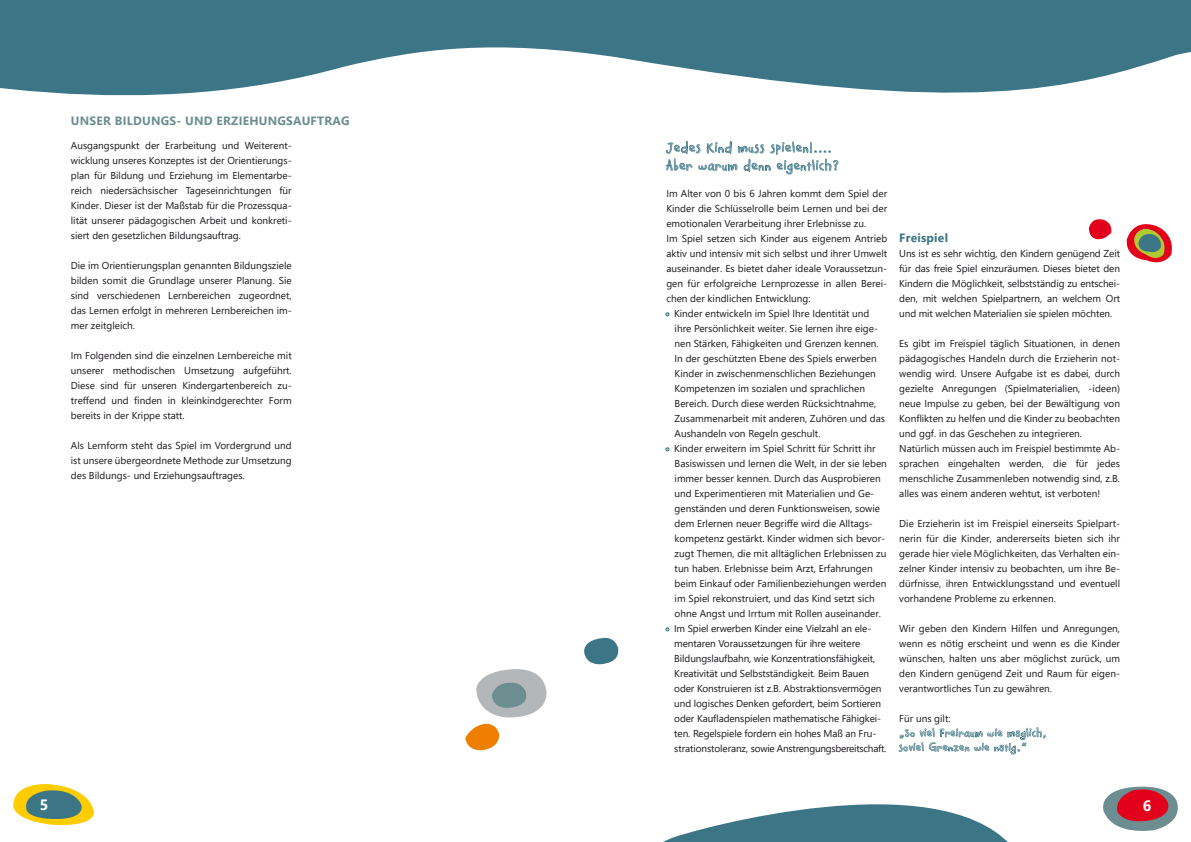
<style>
.page{position:relative;width:1191px;height:842px;background:#fff}
.page>*{position:absolute;margin:0;border:0;box-sizing:border-box;transform-origin:0 0}
.t1{font:15px/18px "Kindergarten";letter-spacing:.1em;color:#3b7586}
.t2{font:700 15px "Segoe UI";color:#fff}
.t3{font:12px/14.4px "Kindergarten";letter-spacing:.1em;color:#6c8e91}
.t4{font:700 12px "Segoe UI";letter-spacing:.02em;color:#6c8e91}
.t5{font:700 12px "Segoe UI";letter-spacing:.02em;color:#3b7586}
.t6{font:10px/15px "Segoe UI";color:#1a171b;text-align:justify}
.t7{font:10px "Segoe UI";letter-spacing:-.025em;color:#1a171b}
.s1{font-size:12px}
.s2{color:#3b7586}
</style>
<div class="page">
<svg style="left:13px;top:784px;width:81px;height:42px"></svg>
<svg style="left:1103px;top:786px;width:75px;height:45px"></svg>
<svg style="left:0;top:0;width:1191px;height:96px;fill:#3b7586"></svg>
<svg style="left:476px;top:669px;width:71px;height:48px"></svg>
<svg style="left:465px;top:723px;width:35px;height:28px"></svg>
<svg style="left:584px;top:637px;width:35px;height:28px"></svg>
<svg style="left:665px;top:312px;width:4px;height:4px"></svg>
<svg style="left:665px;top:447px;width:4px;height:4px"></svg>
<svg style="left:665px;top:627px;width:4px;height:4px"></svg>
<svg style="left:898px;top:727px;width:147px;height:27px"></svg>
<svg style="left:666px;top:141px;width:172px;height:34px"></svg>
<svg style="left:663px;top:804px;width:345px;height:38px"></svg>
<svg style="left:1126px;top:224px;width:46px;height:39px"></svg>
<svg style="left:1088px;top:219px;width:24px;height:21px"></svg>
<p class="t4" style="left:71px;top:116px;width:280px">UNSER BILDUNGS- UND ERZIEHUNGSAUFTRAG</p>
<p class="t6" style="left:71px;top:139px;width:222px">Ausgangspunkt der Erarbeitung und Weiterent&shy;wicklung unseres Konzeptes ist der Orientierungs&shy;plan für Bildung und Erziehung im Elementarbe&shy;reich niedersächsischer Tageseinrichtungen für Kinder. Dieser ist der Maßstab für die Prozessqua&shy;lität unserer pädagogischen Arbeit und konkreti&shy;siert den gesetzlichen Bildungsauftrag.</p>
<p class="t6" style="left:71px;top:259px;width:222px">Die im Orientierungsplan genannten Bildungsziele bilden somit die Grundlage unserer Planung. Sie sind verschiedenen Lernbereichen zugeordnet, das Lernen erfolgt in mehreren Lernbereichen im&shy;mer zeitgleich.</p>
<p class="t6" style="left:71px;top:349px;width:222px">Im Folgenden sind die einzelnen Lernbereiche mit unserer methodischen Umsetzung aufgeführt.<br>Diese sind für unseren Kindergartenbereich zu&shy;treffend und finden in kleinkindgerechter Form bereits in der Krippe statt.</p>
<p class="t6" style="left:71px;top:439px;width:222px">Als Lernform steht das Spiel im Vordergrund und ist unsere übergeordnete Methode zur Umsetzung des Bildungs- und Erziehungsauftrages.</p>
<h1 class="t1" style="left:666px;top:139px;width:174px">Jedes Kind muss spielen!<span class="s1">....<br></span>Aber warum denn eigentlich?</h1>
<p class="t6" style="left:666px;top:187px;width:222px;text-align:left">Im Alter von 0 bis 6 Jahren kommt dem Spiel der Kinder die Schlüsselrolle beim Lernen und bei der emotionalen Verarbeitung ihrer Erlebnisse zu.<br>Im Spiel setzen sich Kinder aus eigenem Antrieb aktiv und intensiv mit sich selbst und ihrer Umwelt auseinander. Es bietet daher ideale Voraussetzun&shy;gen für erfolgreiche Lernprozesse in allen Berei&shy;chen der kindlichen Entwicklung:<br><span class="s2">·</span> Kinder entwickeln im Spiel Ihre Identität und</p>
<p class="t6" style="left:674px;top:322px;width:205px">ihre Persönlichkeit weiter. Sie lernen ihre eige-</p>
<p class="t6" style="left:674px;top:337px;width:206px">nen Stärken, Fähigkeiten und Grenzen kennen.</p>
<p class="t6" style="left:674px;top:352px;width:204px">In der geschützten Ebene des Spiels erwerben</p>
<p class="t6" style="left:674px;top:367px;width:203px">Kinder in zwischenmenschlichen Beziehungen</p>
<p class="t6" style="left:674px;top:382px;width:192px">Kompetenzen im sozialen und sprachlichen</p>
<p class="t6" style="left:674px;top:397px;width:203px">Bereich. Durch diese werden Rücksichtnahme,</p>
<p class="t6" style="left:674px;top:412px;width:212px">Zusammenarbeit mit anderen, Zuhören und das</p>
<p class="t6" style="left:674px;top:427px;width:147px">Aushandeln von Regeln geschult.</p>
<p class="t6" style="left:666px;top:442px;width:211px"><span class="s2">·</span> Kinder erweitern im Spiel Schritt für Schritt ihr</p>
<p class="t6" style="left:674px;top:457px;width:214px">Basiswissen und lernen die Welt, in der sie leben</p>
<p class="t6" style="left:674px;top:472px;width:208px">immer besser kennen. Durch das Ausprobieren</p>
<p class="t6" style="left:674px;top:487px;width:201px">und Experimentieren mit Materialien und Ge-</p>
<p class="t6" style="left:674px;top:502px;width:207px">genständen und deren Funktionsweisen, sowie</p>
<p class="t6" style="left:674px;top:517px;width:200px">dem Erlernen neuer Begriffe wird die Alltags-</p>
<p class="t6" style="left:674px;top:532px;width:212px">kompetenz gestärkt. Kinder widmen sich bevor-</p>
<p class="t6" style="left:674px;top:547px;width:213px">zugt Themen, die mit alltäglichen Erlebnissen zu</p>
<p class="t6" style="left:674px;top:562px;width:200px">tun haben. Erlebnisse beim Arzt, Erfahrungen</p>
<p class="t6" style="left:674px;top:577px;width:213px">beim Einkauf oder Familienbeziehungen werden</p>
<p class="t6" style="left:674px;top:592px;width:202px">im Spiel rekonstruiert, und das Kind setzt sich</p>
<p class="t6" style="left:674px;top:607px;width:208px">ohne Angst und Irrtum mit Rollen auseinander.</p>
<p class="t6" style="left:666px;top:622px;width:206px"><span class="s2">·</span> Im Spiel erwerben Kinder eine Vielzahl an ele-</p>
<p class="t6" style="left:674px;top:637px;width:187px">mentaren Voraussetzungen für ihre weitere</p>
<p class="t6" style="left:674px;top:652px;width:202px">Bildungslaufbahn, wie Konzentrationsfähigkeit,</p>
<p class="t6" style="left:674px;top:667px;width:196px">Kreativität und Selbstständigkeit. Beim Bauen</p>
<p class="t6" style="left:674px;top:682px;width:209px">oder Konstruieren ist z.B. Abstraktionsvermögen</p>
<p class="t6" style="left:674px;top:697px;width:208px">und logisches Denken gefordert, beim Sortieren</p>
<p class="t6" style="left:674px;top:712px;width:208px">oder Kaufladenspielen mathematische Fähigkei-</p>
<p class="t6" style="left:674px;top:727px;width:203px">ten. Regelspiele fordern ein hohes Maß an Fru-</p>
<p class="t7" style="left:674px;top:745px;width:214px">strationstoleranz, sowie Anstrengungsbereitschaft.</p>
<p class="t5" style="left:899px;top:233px;width:50px">Freispiel</p>
<p class="t6" style="left:899px;top:247px;width:222px">Uns ist es sehr wichtig, den Kindern genügend Zeit für das freie Spiel einzuräumen. Dieses bietet den Kindern die Möglichkeit, selbstständig zu entschei&shy;den, mit welchen Spielpartnern, an welchem Ort und mit welchen Materialien sie spielen möchten.</p>
<p class="t6" style="left:899px;top:337px;width:222px;text-align:left">Es gibt im Freispiel täglich Situationen, in denen pädagogisches Handeln durch die Erzieherin not&shy;wendig wird. Unsere Aufgabe ist es dabei, durch gezielte Anregungen (Spielmaterialien, -ideen) neue Impulse zu geben, bei der Bewältigung von Konflikten zu helfen und die Kinder zu beobachten und ggf. in das Geschehen zu integrieren.<br>Natürlich müssen auch im Freispiel bestimmte Ab&shy;sprachen eingehalten werden, die für jedes menschliche Zusammenleben notwendig sind, z.B. alles was einem anderen wehtut, ist verboten!</p>
<p class="t6" style="left:899px;top:517px;width:222px">Die Erzieherin ist im Freispiel einerseits Spielpart&shy;nerin für die Kinder, andererseits bieten sich ihr gerade hier viele Möglichkeiten, das Verhalten ein&shy;zelner Kinder intensiv zu beobachten, um ihre Be&shy;dürfnisse, ihren Entwicklungsstand und eventuell vorhandene Probleme zu erkennen.</p>
<p class="t6" style="left:899px;top:622px;width:222px">Wir geben den Kindern Hilfen und Anregungen, wenn es nötig erscheint und wenn es die Kinder wünschen, halten uns aber möglichst zurück, um den Kindern genügend Zeit und Raum für eigen&shy;verantwortliches Tun zu gewähren.</p>
<p class="t6" style="left:899px;top:712px;width:53px">Für uns gilt:</p>
<p class="t3" style="left:899px;top:726px;width:148px">„So viel Freiraum wie möglich, soviel Grenzen wie nötig.“</p>
<h1 class="t2" style="left:40px;top:799px;width:10px">5</h1>
<h1 class="t2" style="left:1142px;top:799px;width:10px">6</h1>
</div>
